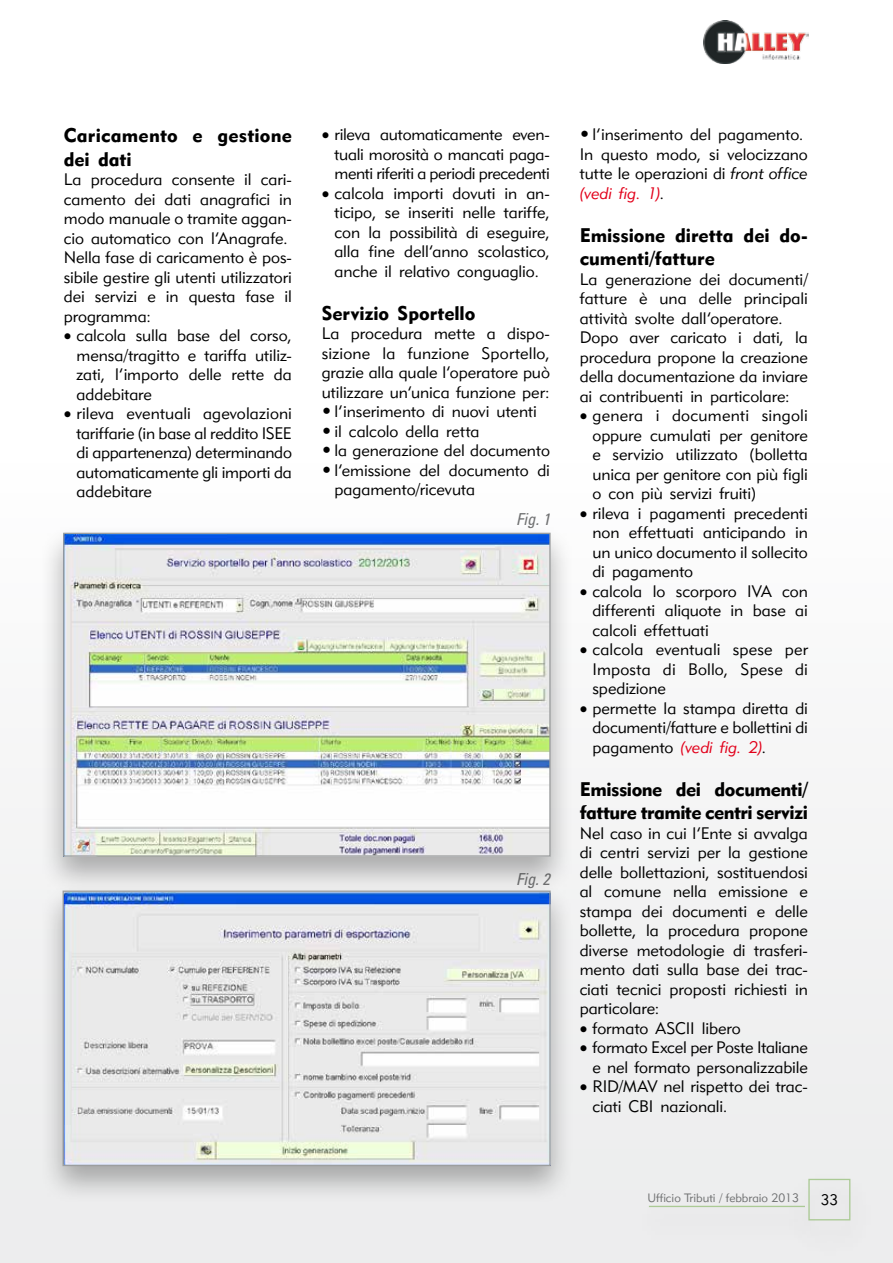
<style>
.page{position:relative;width:893px;height:1263px;background:#fff}
.page>*{position:absolute;margin:0;border:0;box-sizing:border-box;transform-origin:0 0}
.t1{font:19.5px/23.4px "Geometric 415 BT Black A";letter-spacing:-.005em;color:#000}
.t2{font:19.5px/23.4px "Geometric 415 BT Black A";letter-spacing:-.025em;color:#000}
.t3{font:16.5px/19.5px "Geometric 415 BT Lite A";color:#000;text-align:justify}
.t4{font:16.5px "Geometric 415 BT Lite Italic A";letter-spacing:-.005em;color:#e2001a}
.t5{font:italic condensed 16.5px "Univers LT";color:#707172}
.t6{font:15px "Geometric 415 BT Lite A";color:#000}
.t7{font:12px "Geometric 415 BT Lite A";color:#707172}
.s1{font-family:"Futura"}
.s2{font-family:"Geometric 415 BT Lite Italic A"}
.s3{font-family:"Geometric 415 BT Lite A";color:#000}
</style>
<div class="page">
<div style="left:0;top:0;width:893px;height:1263px;background:linear-gradient(to bottom,#fff,#eceded)"></div>
<div style="left:784px;top:1170px;width:90px;height:89px;background:#ebecec"></div>
<div style="left:808px;top:1179px;width:42px;height:41px;border:1px solid #abca95"></div>
<div style="left:630px;top:1197px;width:194px;height:49px;background:#ebebec"></div>
<hr style="left:649px;top:1206px;width:156px;height:1px;background:#abca95">
<img style="left:704px;top:20px;width:104px;height:44px">
<div style="left:39px;top:524px;width:535px;height:371px;background:#000;opacity:.3"></div>
<img style="left:65px;top:535px;width:484px;height:320px">
<div style="left:63px;top:533px;width:488px;height:324px;border:1px solid #9c9e9f"></div>
<div style="left:39px;top:881px;width:535px;height:324px;background:#000;opacity:.3"></div>
<img style="left:65px;top:892px;width:484px;height:272px">
<div style="left:63px;top:890px;width:488px;height:276px;border:1px solid #9c9e9f"></div>
<p class="t1" style="left:64px;top:124px;width:230px">Caricamento e gestione dei dati</p>
<p class="t3" style="left:64px;top:170px;width:230px;text-align:left">La procedura consente il cari&shy;camento dei dati anagrafici in modo manuale o tramite aggan&shy;cio automatico con l’Anagrafe.<br>Nella fase di caricamento è pos&shy;sibile gestire gli utenti utilizzatori dei servizi e in questa fase il programma:</p>
<p class="t3" style="left:77px;top:326px;width:217px;text-indent:-13px">• calcola sulla base del corso, mensa/tragitto e tariffa utiliz&shy;zati, l’importo delle rette da addebitare</p>
<p class="t3" style="left:77px;top:404px;width:217px;text-indent:-13px">• rileva eventuali agevolazioni tariffarie (in base al reddito ISEE di appartenenza) determinando automaticamente gli importi da addebitare</p>
<p class="t3" style="left:334px;top:124px;width:217px;text-indent:-13px">• rileva automaticamente even&shy;tuali morosità o mancati paga&shy;menti riferiti a periodi precedenti</p>
<p class="t3" style="left:334px;top:183px;width:217px;text-indent:-13px">• calcola importi dovuti in an&shy;ticipo, se inseriti nelle tariffe, con la possibilità di eseguire, alla fine dell’anno scolastico, anche il relativo conguaglio.</p>
<p class="t1" style="left:322px;top:301px;width:155px">Servizio Sportello</p>
<p class="t3" style="left:322px;top:323px;width:230px">La procedura mette a dispo&shy;sizione la funzione Sportello, grazie alla quale l’operatore può utilizzare un’unica funzione per:</p>
<p class="t3" style="left:322px;top:401px;width:217px"><span class="s1">•</span> l’inserimento di nuovi utenti</p>
<p class="t3" style="left:322px;top:421px;width:159px"><span class="s1">•</span> il calcolo della retta</p>
<p class="t3" style="left:322px;top:440px;width:230px"><span class="s1">•</span> la generazione del documento</p>
<p class="t3" style="left:334px;top:460px;width:217px;text-indent:-13px"><span class="s1">•</span> l’emissione del documento di pagamento/ricevuta</p>
<p class="t5" style="left:516px;top:509px;width:35px">Fig. 1</p>
<p class="t5" style="left:516px;top:869px;width:35px">Fig. 2</p>
<p class="t3" style="left:580px;top:125px;width:230px;text-align:left"><span class="s1">•</span> l’inserimento del pagamento.<br>In questo modo, si velocizzano tutte le operazioni di <span class="s2">front office</span></p>
<p class="t4" style="left:580px;top:183px;width:86px">(vedi fig. 1)<span class="s3">.</span></p>
<p class="t1" style="left:580px;top:223px;width:230px">Emissione diretta dei do&shy;cumenti/fatture</p>
<p class="t3" style="left:580px;top:269px;width:230px;text-align:left">La generazione dei documenti/ fatture è una delle principali attività svolte dall’operatore.<br>Dopo aver caricato i dati, la procedura propone la creazione della documentazione da inviare ai contribuenti in particolare:</p>
<p class="t3" style="left:592px;top:405px;width:217px;text-indent:-13px">• genera i documenti singoli oppure cumulati per genitore e servizio utilizzato (bolletta unica per genitore con più figli o con più servizi fruiti)</p>
<p class="t3" style="left:592px;top:503px;width:217px;text-indent:-13px">• rileva i pagamenti precedenti non effettuati anticipando in un unico documento il sollecito di pagamento</p>
<p class="t3" style="left:592px;top:581px;width:217px;text-indent:-13px">• calcola lo scorporo IVA con differenti aliquote in base ai calcoli effettuati</p>
<p class="t3" style="left:592px;top:639px;width:217px;text-indent:-13px">• calcola eventuali spese per Imposta di Bollo, Spese di spedizione</p>
<p class="t3" style="left:580px;top:698px;width:230px;text-align:right">• permette la stampa diretta di documenti/fatture e bollettini di</p>
<p class="t4" style="left:592px;top:737px;width:175px"><span class="s3">pagamento</span> (vedi fig. 2)<span class="s3">.</span></p>
<p class="t2" style="left:580px;top:777px;width:230px">Emissione dei documenti/ fatture tramite centri servizi</p>
<p class="t3" style="left:580px;top:823px;width:230px">Nel caso in cui l’Ente si avvalga di centri servizi per la gestione delle bollettazioni, sostituendosi al comune nella emissione e stampa dei documenti e delle bollette, la procedura propone diverse metodologie di trasferi&shy;mento dati sulla base dei trac&shy;ciati tecnici proposti richiesti in particolare:</p>
<p class="t3" style="left:580px;top:1018px;width:163px">• formato ASCII libero</p>
<p class="t3" style="left:580px;top:1037px;width:230px;text-align:right">• formato Excel per Poste Italiane e nel formato personalizzabile</p>
<p class="t3" style="left:592px;top:1076px;width:217px;text-indent:-13px">• RID/MAV nel rispetto dei trac&shy;ciati CBI nazionali.</p>
<p class="t7" style="left:647px;top:1190px;width:153px">Ufficio Tributi / febbraio 2013</p>
<p class="t6" style="left:821px;top:1190px;width:19px">33</p>
</div>
